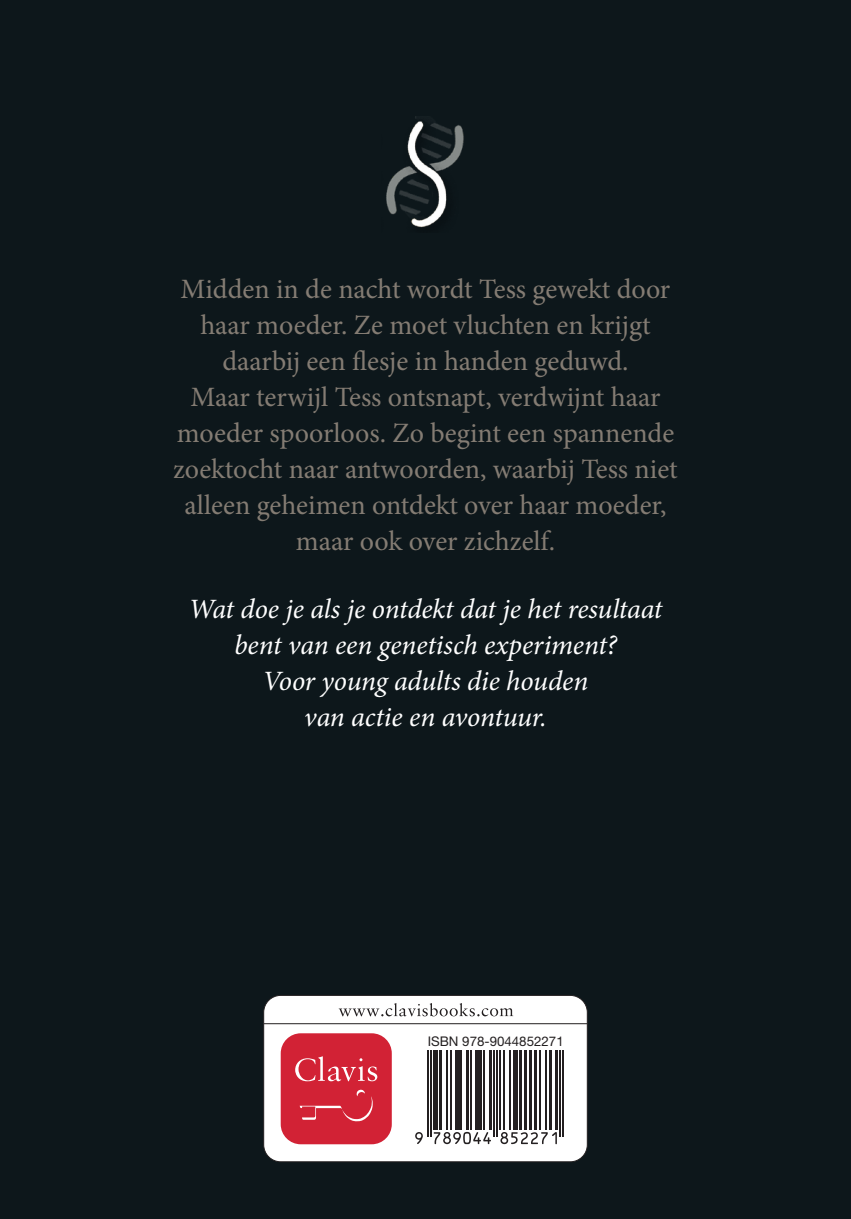
<style>
.page{position:relative;width:851px;height:1219px;background:#fff}
.page>*{position:absolute;margin:0;border:0;box-sizing:border-box;transform-origin:0 0}
.t1{font:28px/36px "Minion Pro";color:#847c73;text-align:center}
.t2{font:italic 28px/36px "Minion Pro";letter-spacing:-.005em;color:#fff;text-align:center}
.t3{font:13.4px "Helvetica Neue";color:#231f20}
</style>
<div class="page">
<div style="left:0;top:0;width:850px;height:1219px;background:#0d171b"></div>
<img style="left:386px;top:116px;width:78px;height:112px">
<div style="left:264px;top:995px;width:323px;height:167px;background:#fff;border-radius:17px"></div>
<hr style="left:264px;top:1023px;width:323px;height:1px;background:#231f20">
<div style="left:263px;top:995px;width:324px;height:167px;border:1px solid #231f20;border-radius:17px"></div>
<svg style="left:339px;top:1003px;width:174px;height:13px"></svg>
<svg style="left:415px;top:1132px;width:8px;height:12px"></svg>
<hr style="left:427px;top:1050px;width:2px;height:87px;background:#231f20">
<hr style="left:430px;top:1050px;width:2px;height:87px;background:#231f20">
<hr style="left:433px;top:1050px;width:4px;height:80px;background:#231f20">
<hr style="left:439px;top:1050px;width:3px;height:80px;background:#231f20">
<hr style="left:446px;top:1050px;width:1px;height:80px;background:#231f20">
<hr style="left:450px;top:1050px;width:2px;height:80px;background:#231f20">
<hr style="left:455px;top:1050px;width:1px;height:80px;background:#231f20">
<div style="left:457px;top:1050px;width:5px;height:80px;background:#231f20"></div>
<hr style="left:466px;top:1050px;width:3px;height:80px;background:#231f20">
<hr style="left:470px;top:1050px;width:2px;height:80px;background:#231f20">
<hr style="left:475px;top:1050px;width:4px;height:80px;background:#231f20">
<hr style="left:480px;top:1050px;width:2px;height:80px;background:#231f20">
<svg style="left:433px;top:1132px;width:58px;height:12px"></svg>
<hr style="left:483px;top:1050px;width:2px;height:80px;background:#231f20">
<hr style="left:489px;top:1050px;width:3px;height:80px;background:#231f20">
<hr style="left:493px;top:1050px;width:2px;height:87px;background:#231f20">
<hr style="left:496px;top:1050px;width:2px;height:87px;background:#231f20">
<hr style="left:499px;top:1050px;width:1px;height:80px;background:#231f20">
<hr style="left:503px;top:1050px;width:2px;height:80px;background:#231f20">
<hr style="left:509px;top:1050px;width:1px;height:80px;background:#231f20">
<div style="left:513px;top:1050px;width:5px;height:80px;background:#231f20"></div>
<hr style="left:519px;top:1050px;width:3px;height:80px;background:#231f20">
<hr style="left:523px;top:1050px;width:3px;height:80px;background:#231f20">
<hr style="left:529px;top:1050px;width:3px;height:80px;background:#231f20">
<hr style="left:533px;top:1050px;width:3px;height:80px;background:#231f20">
<hr style="left:539px;top:1050px;width:1px;height:80px;background:#231f20">
<hr style="left:545px;top:1050px;width:1px;height:80px;background:#231f20">
<svg style="left:500px;top:1132px;width:57px;height:12px"></svg>
<hr style="left:549px;top:1050px;width:3px;height:80px;background:#231f20">
<hr style="left:555px;top:1050px;width:3px;height:80px;background:#231f20">
<hr style="left:559px;top:1050px;width:2px;height:87px;background:#231f20">
<hr style="left:562px;top:1050px;width:1px;height:87px;background:#231f20">
<div style="left:281px;top:1033px;width:111px;height:111px;background:#d22235;border-radius:20px"></div>
<svg style="left:295px;top:1056px;width:82px;height:25px"></svg>
<svg style="left:300px;top:1089px;width:73px;height:32px"></svg>
<p class="t1" style="left:173px;top:271px;width:506px">Midden in de nacht wordt Tess gewekt door haar moeder. Ze moet vluchten en krijgt daarbij een flesje in handen geduwd.<br>Maar terwijl Tess ontsnapt, verdwijnt haar moeder spoorloos. Zo begint een spannende zoektocht naar antwoorden, waarbij Tess niet alleen geheimen ontdekt over haar moeder, maar ook over zichzelf.</p>
<p class="t2" style="left:188px;top:591px;width:475px">Wat doe je als je ontdekt dat je het resultaat bent van een genetisch experiment?</p>
<p class="t2" style="left:262px;top:663px;width:327px">Voor young adults die houden van actie en avontuur.</p>
<p class="t3" style="left:427px;top:1029px;width:137px">ISBN 978-9044852271</p>
</div>
